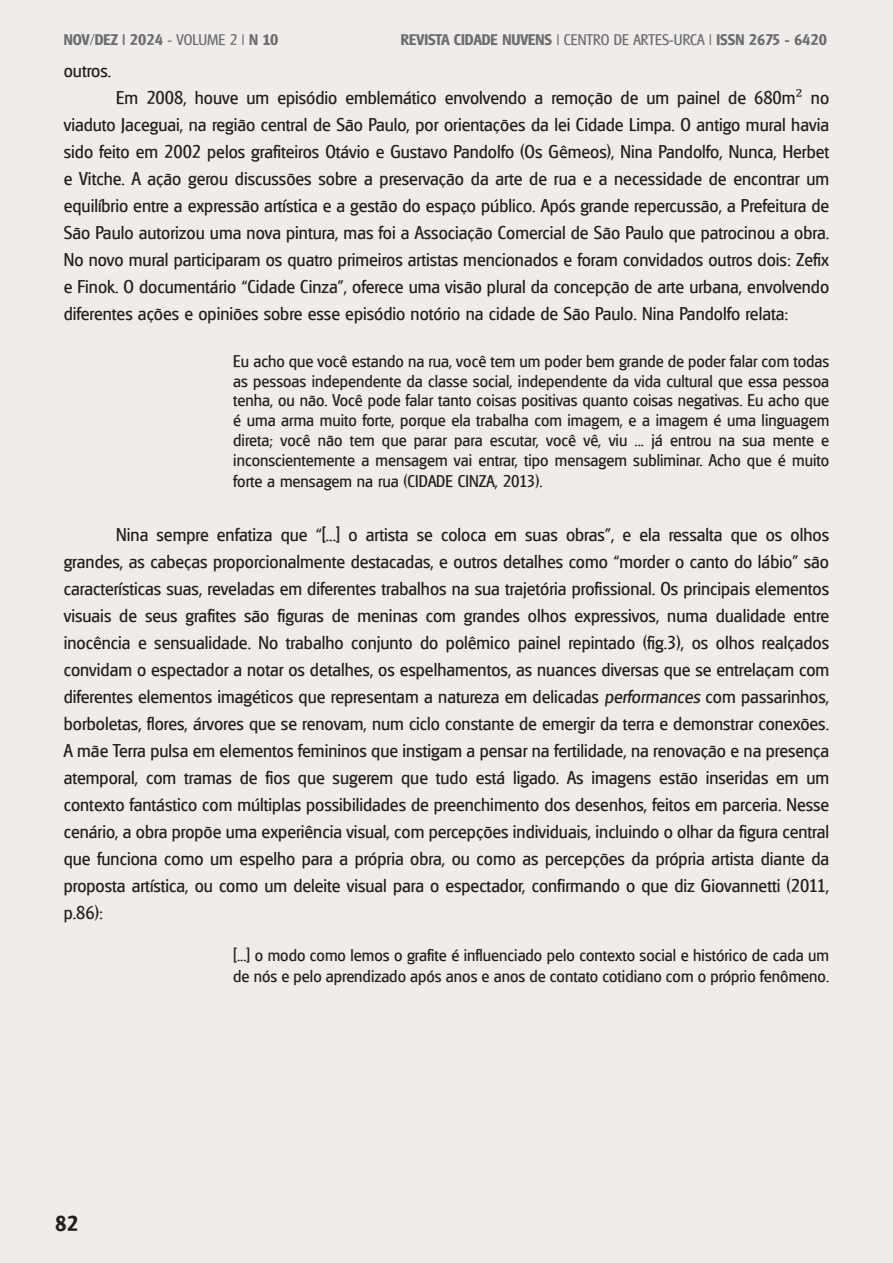
<style>
.page{position:relative;width:893px;height:1263px;background:#efecea}
.page>*{position:absolute;margin:0;border:0;box-sizing:border-box;transform-origin:0 0}
.t1{font:700 21px "Glasgow";color:#231f20}
.t2{font:18px/27px "Glasgow";color:#231f20;text-align:justify}
.t3{font:16.5px/19.8px "Glasgow";color:#231f20;text-align:justify}
.t4{font:700 15px "Glasgow";color:#6c6d70}
.s1{font-weight:400}
.s2{font-family:"Cambria"}
.s3{font-style:italic}
</style>
<div class="page">
<p class="t4" style="left:64px;top:30px;width:216px">NOV/DEZ | 2024 <span class="s1">- VOLUME 2 |</span> N 10</p>
<p class="t4" style="left:401px;top:30px;width:428px">REVISTA CIDADE NUVENS <span class="s1">| CENTRO DE ARTES-URCA |</span> ISSN 2675 - 6420</p>
<p class="t2" style="left:64px;top:57px;width:49px">outros.</p>
<p class="t2" style="left:64px;top:84px;width:767px;text-indent:52px">Em 2008, houve um episódio emblemático envolvendo a remoção de um painel de 680m<span class="s2">²</span> no viaduto Jaceguai, na região central de São Paulo, por orientações da lei Cidade Limpa. O antigo mural havia sido feito em 2002 pelos grafiteiros Otávio e Gustavo Pandolfo (Os Gêmeos), Nina Pandolfo, Nunca, Herbet e Vitche. A ação gerou discussões sobre a preservação da arte de rua e a necessidade de encontrar um equilíbrio entre a expressão artística e a gestão do espaço público. Após grande repercussão, a Prefeitura de São Paulo autorizou uma nova pintura, mas foi a Associação Comercial de São Paulo que patrocinou a obra.<br>No novo mural participaram os quatro primeiros artistas mencionados e foram convidados outros dois: Zefix e Finok. O documentário “Cidade Cinza”, oferece uma visão plural da concepção de arte urbana, envolvendo diferentes ações e opiniões sobre esse episódio notório na cidade de São Paulo. Nina Pandolfo relata:</p>
<p class="t3" style="left:233px;top:351px;width:597px">Eu acho que você estando na rua, você tem um poder bem grande de poder falar com todas as pessoas independente da classe social, independente da vida cultural que essa pessoa tenha, ou não. Você pode falar tanto coisas positivas quanto coisas negativas. Eu acho que é uma arma muito forte, porque ela trabalha com imagem, e a imagem é uma linguagem direta; você não tem que parar para escutar, você vê, viu ... já entrou na sua mente e inconscientemente a mensagem vai entrar, tipo mensagem subliminar. Acho que é muito</p>
<p class="t3" style="left:233px;top:471px;width:311px">forte a mensagem na rua (CIDADE CINZA, 2013).</p>
<p class="t2" style="left:64px;top:521px;width:767px;text-indent:52px">Nina sempre enfatiza que “[...] o artista se coloca em suas obras”, e ela ressalta que os olhos grandes, as cabeças proporcionalmente destacadas, e outros detalhes como “morder o canto do lábio” são características suas, reveladas em diferentes trabalhos na sua trajetória profissional. Os principais elementos visuais de seus grafites são figuras de meninas com grandes olhos expressivos, numa dualidade entre inocência e sensualidade. No trabalho conjunto do polêmico painel repintado (fig.3), os olhos realçados convidam o espectador a notar os detalhes, os espelhamentos, as nuances diversas que se entrelaçam com diferentes elementos imagéticos que representam a natureza em delicadas <span class="s3">performances</span> com passarinhos, borboletas, flores, árvores que se renovam, num ciclo constante de emergir da terra e demonstrar conexões.<br>A mãe Terra pulsa em elementos femininos que instigam a pensar na fertilidade, na renovação e na presença atemporal, com tramas de fios que sugerem que tudo está ligado. As imagens estão inseridas em um contexto fantástico com múltiplas possibilidades de preenchimento dos desenhos, feitos em parceria. Nesse cenário, a obra propõe uma experiência visual, com percepções individuais, incluindo o olhar da figura central que funciona como um espelho para a própria obra, ou como as percepções da própria artista diante da proposta artística, ou como um deleite visual para o espectador, confirmando o que diz Giovannetti (2011, p.86):</p>
<p class="t3" style="left:233px;top:944px;width:597px;line-height:21.6px">[...] o modo como lemos o grafite é influenciado pelo contexto social e histórico de cada um de nós e pelo aprendizado após anos e anos de contato cotidiano com o próprio fenômeno.</p>
<p class="t1" style="left:55px;top:1210px;width:25px">82</p>
</div>
